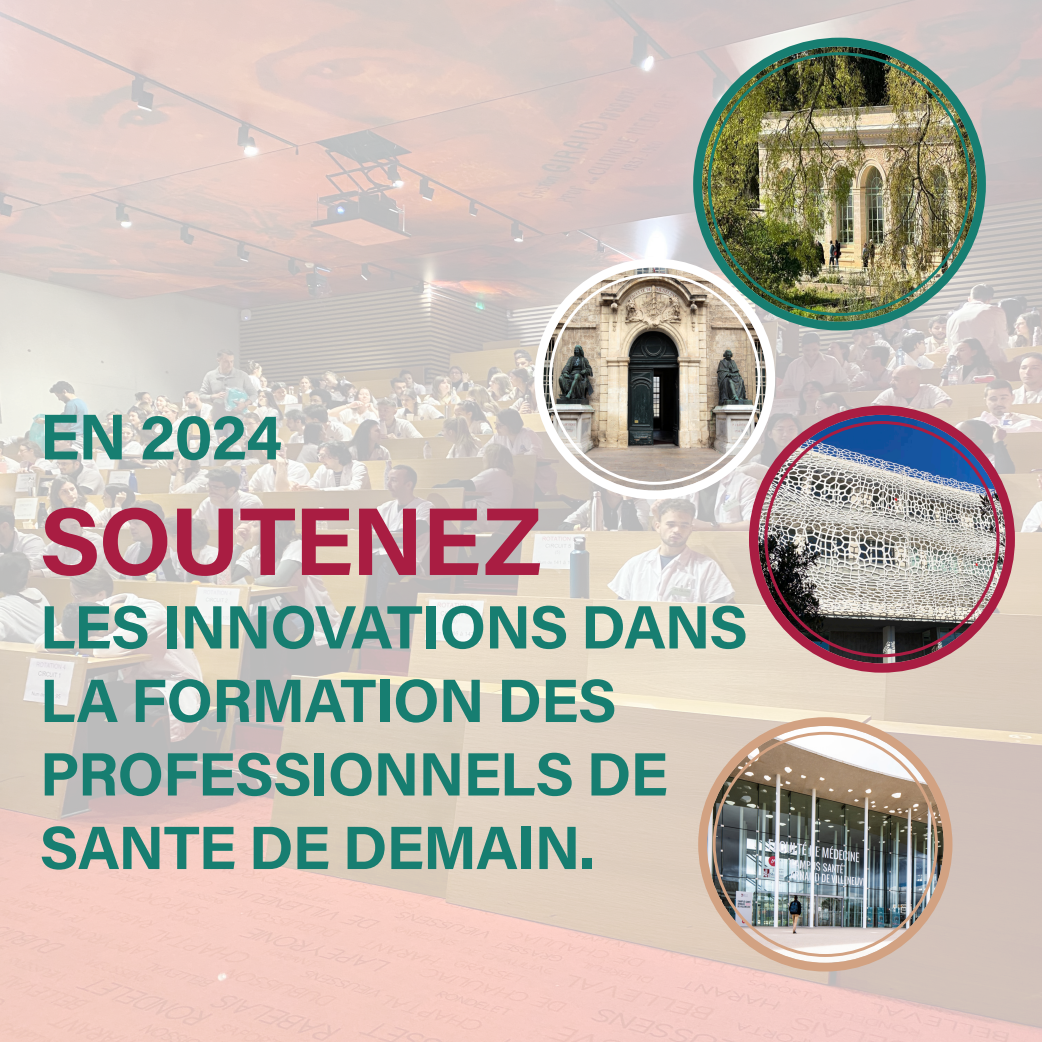
<style>
.page{position:relative;width:1042px;height:1042px;background:#fff}
.page>*{position:absolute;margin:0;border:0;box-sizing:border-box;transform-origin:0 0}
.t1{font:96.25px "Acumin Variable Concept";letter-spacing:-.02em;color:#a91d42}
.t2{font:64.75px "Acumin Variable Concept";letter-spacing:-.02em;color:#177e71}
.t3{font:61.25px/73.5px "Acumin Variable Concept";letter-spacing:-.02em;color:#177e71}
</style>
<div class="page">
<img style="left:0;top:0;width:1042px;height:1042px">
<img style="left:543px;top:267px;width:223px;height:223px;border-radius:112px">
<div style="left:534px;top:259px;width:241px;height:240px;border:9px solid #fff;border-radius:50%"></div>
<img style="left:758px;top:415px;width:247px;height:248px">
<div style="left:749px;top:406px;width:266px;height:267px;border:9px solid #a91d42;border-radius:50%"></div>
<img style="left:702px;top:46px;width:275px;height:276px;border-radius:138px">
<div style="left:693px;top:38px;width:293px;height:292px;border:9px solid #177e71;border-radius:50%"></div>
<img style="left:707px;top:726px;width:236px;height:237px;border-radius:118px">
<div style="left:698px;top:717px;width:254px;height:254px;border:9px solid #d2a282;border-radius:50%"></div>
<p class="t2" style="left:40px;top:392px;width:244px">EN 2024</p>
<p class="t1" style="left:40px;top:475px;width:504px">SOUTENEZ</p>
<p class="t3" style="left:40px;top:588px;width:710px">LES INNOVATIONS DANS<br>LA FORMATION DES<br>PROFESSIONNELS DE<br>SANTE DE DEMAIN.</p>
</div>
